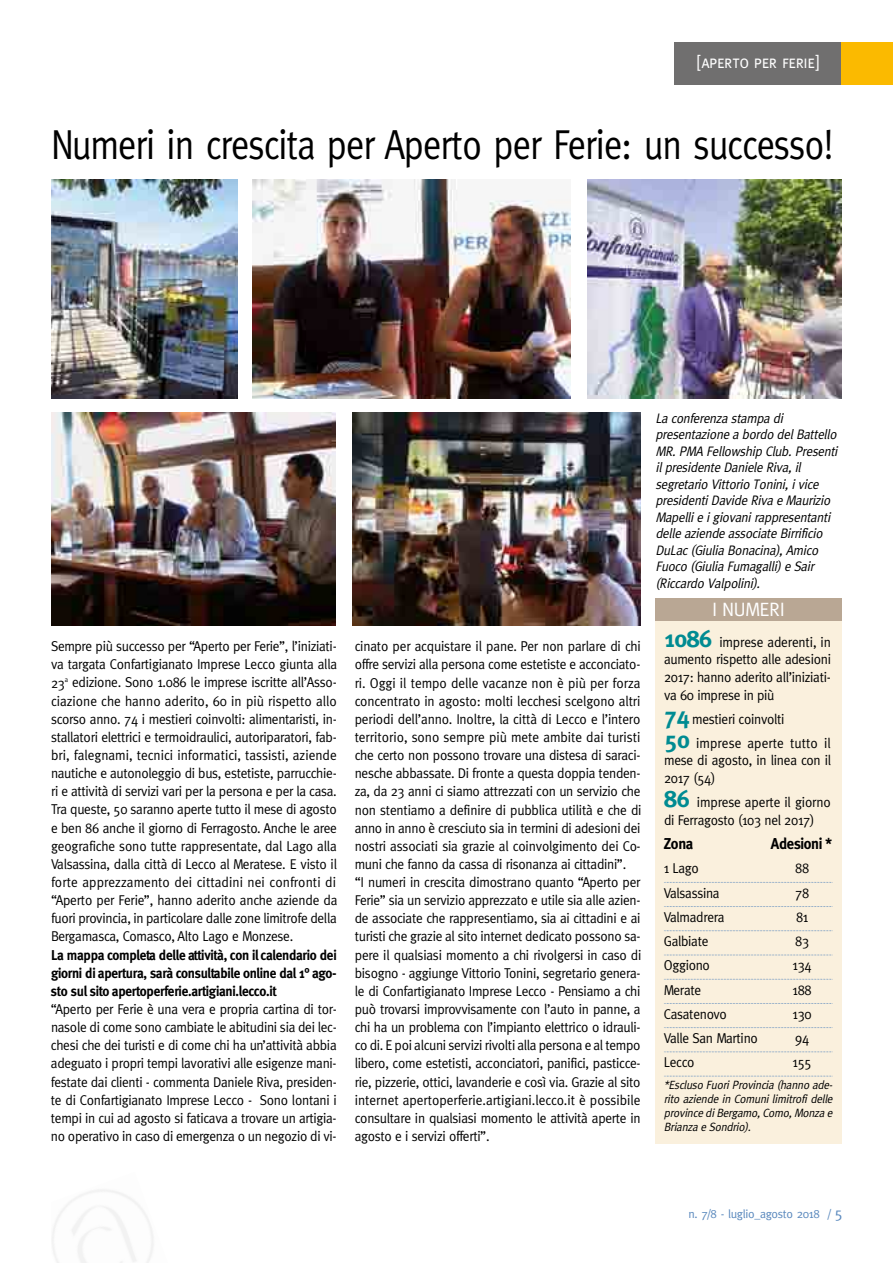
<style>
.page{position:relative;width:893px;height:1263px;background:#fff}
.page>*{position:absolute;margin:0;border:0;box-sizing:border-box;transform-origin:0 0}
.t1{font:42px "Meta";letter-spacing:-.025em;color:#000;scale:.87 1}
.t2{font:19.35px "Meta";letter-spacing:-.02em;color:#fff}
.t3{font:18px "Meta Caps";letter-spacing:-.03em;color:#fff}
.t4{font:700 15.75px "Meta";letter-spacing:-.02em;color:#000;scale:.94 1}
.t5{font:14.25px/18.1px "Meta";letter-spacing:-.02em;color:#000;text-align:justify;scale:.94 1}
.t6{font:700 14.25px/18.1px "Meta";letter-spacing:-.02em;color:#000;text-align:justify;scale:.94 1}
.t7{font:14.25px/24px "Meta";letter-spacing:.005em;color:#000;scale:.94 1}
.t8{font:italic 13.8px/16.5px "Meta";color:#000;scale:.94 1}
.t9{font:italic 12px/13.6px "Meta";color:#000;text-align:justify;scale:.94 1}
.t10{font:12px "Meta";letter-spacing:-.025em;color:#5988bd}
.s1{font-weight:700;font-size:24px;color:#008b92}
.s2{font-size:15px}
</style>
<div class="page">
<div style="left:655px;top:611px;width:187px;height:533px;background:#faf0dd"></div>
<img style="left:51px;top:180px;width:187px;height:218px">
<div style="left:674px;top:43px;width:168px;height:42px;background:#706f6f"></div>
<div style="left:842px;top:43px;width:51px;height:42px;background:#fbba00"></div>
<img style="left:252px;top:180px;width:319px;height:218px">
<img style="left:51px;top:412px;width:285px;height:213px">
<img style="left:352px;top:412px;width:288px;height:213px">
<div style="left:655px;top:598px;width:187px;height:23px;background:#b9a794"></div>
<svg style="left:664px;top:882px;width:169px;height:1px"></svg>
<svg style="left:664px;top:906px;width:169px;height:1px"></svg>
<svg style="left:664px;top:930px;width:169px;height:1px"></svg>
<svg style="left:664px;top:955px;width:169px;height:1px"></svg>
<svg style="left:664px;top:979px;width:169px;height:1px"></svg>
<svg style="left:664px;top:1003px;width:169px;height:1px"></svg>
<svg style="left:664px;top:1027px;width:169px;height:1px"></svg>
<svg style="left:664px;top:1051px;width:169px;height:1px"></svg>
<svg style="left:664px;top:1076px;width:169px;height:1px"></svg>
<img style="left:588px;top:180px;width:254px;height:218px">
<p class="t3" style="left:697px;top:52px;width:123px">[aperto per ferie]</p>
<h1 class="t1" style="left:51px;top:121px;width:901px">Numeri in crescita per Aperto per Ferie: un successo!</h1>
<p class="t8" style="left:655px;top:409px;width:199px">Laconferenzastampadi presentazioneabordo delBattello<br>MR.PMA Fellowship Club.Presenti ilpresidenteDanieleRiva,il segretario Vittorio Tonini,ivice presidentiDavideRivaeMaurizio<br>Mapellieigiovanirappresentanti delleaziendeassociateBirrificio<br>DuLac(GiuliaBonacina),Amico<br>Fuoco (GiuliaFumagalli) eSair (Riccardo Valpolini) .</p>
<p class="t5" style="left:51px;top:637px;width:306px">Sempre più successo per “Aperto per Ferie”, l’iniziati&shy;va targata Confartigianato Imprese Lecco giunta alla 23<sup>a</sup> edizione. Sono 1.086 le imprese iscritte all’Asso&shy;ciazione che hanno aderito, 60 in più rispetto allo scorso anno. 74 i mestieri coinvolti: alimentaristi, in&shy;stallatori elettrici e termoidraulici, autoriparatori, fab&shy;bri, falegnami, tecnici informatici, tassisti, aziende nautiche e autonoleggio di bus, estetiste, parrucchie&shy;ri e attività di servizi vari per la persona e per la casa.<br>Tra queste, 50 saranno aperte tutto il mese di agosto e ben 86 anche il giorno di Ferragosto. Anche le aree geografiche sono tutte rappresentate, dal Lago alla Valsassina, dalla città di Lecco al Meratese. E visto il forte apprezzamento dei cittadini nei confronti di “Aperto per Ferie”, hanno aderito anche aziende da fuori provincia, in particolare dalle zone limitrofe della Bergamasca, Comasco, Alto Lago e Monzese.</p>
<p class="t6" style="left:51px;top:945px;width:305px">La mappa completa delle attività, con il calendario dei giorni di apertura, sarà consultabile online dal 1° ago&shy;sto sul sito apertoperferie.artigiani.lecco.it</p>
<p class="t5" style="left:51px;top:1000px;width:306px">“Aperto per Ferie è una vera e propria cartina di tor&shy;nasole di come sono cambiate le abitudini sia dei lec&shy;chesi che dei turisti e di come chi ha un’attività abbia adeguato i propri tempi lavorativi alle esigenze mani&shy;festate dai clienti - commenta Daniele Riva, presiden&shy;te di Confartigianato Imprese Lecco - Sono lontani i tempi in cui ad agosto si faticava a trovare un artigia&shy;no operativo in caso di emergenza o un negozio di vi-</p>
<p class="t5" style="left:355px;top:637px;width:307px;text-align:left">cinato per acquistare il pane. Per non parlare di chi offre servizi alla persona come estetiste e acconciato&shy;ri. Oggi il tempo delle vacanze non è più per forza concentrato in agosto: molti lecchesi scelgono altri periodi dell’anno. Inoltre, la città di Lecco e l’intero territorio, sono sempre più mete ambite dai turisti che certo non possono trovare una distesa di saraci&shy;nesche abbassate. Di fronte a questa doppia tenden&shy;za, da 23 anni ci siamo attrezzati con un servizio che non stentiamo a definire di pubblica utilità e che di anno in anno è cresciuto sia in termini di adesioni dei nostri associati sia grazie al coinvolgimento dei Co&shy;muni che fanno da cassa di risonanza ai cittadini”.<br>“I numeri in crescita dimostrano quanto “Aperto per Ferie” sia un servizio apprezzato e utile sia alle azien&shy;de associate che rappresentiamo, sia ai cittadini e ai turisti che grazie al sito internet dedicato possono sa&shy;pere il qualsiasi momento a chi rivolgersi in caso di bisogno - aggiunge Vittorio Tonini, segretario genera&shy;le di Confartigianato Imprese Lecco - Pensiamo a chi può trovarsi improvvisamente con l’auto in panne, a chi ha un problema con l’impianto elettrico o idrauli&shy;co di. E poi alcuni servizi rivolti alla persona e al tempo libero, come estetisti, acconciatori, panifici, pasticce&shy;rie, pizzerie, ottici, lavanderie e così via. Grazie al sito internet apertoperferie.artigiani.lecco.it è possibile consultare in qualsiasi momento le attività aperte in agosto e i servizi offerti”.</p>
<h2 class="t2" style="left:712px;top:598px;width:74px">I NUMERI</h2>
<p class="t5" style="left:664px;top:633px;width:179px;line-height:17.7px"><span class="s1">1086</span> imprese aderenti, in aumento rispetto alle adesioni 2017: hanno aderito all’iniziati&shy;va 60 imprese in più</p>
<p class="t7" style="left:664px;top:707px;width:179px"><span class="s1">74</span> mestieri coinvolti<br><span class="s1">50</span> imprese aperte tutto il</p>
<p class="t5" style="left:664px;top:751px;width:179px;line-height:17.7px">mese di agosto, in linea con il<br>2017 (54)</p>
<p class="t5" style="left:664px;top:793px;width:179px;line-height:17.7px"><span class="s1">86</span> imprese aperte il giorno di Ferragosto (103 nel 2017)</p>
<p class="t4" style="left:664px;top:835px;width:33px">Zona</p>
<p class="t4" style="left:771px;top:835px;width:67px">Adesioni *</p>
<p class="t5" style="left:664px;top:859px;width:39px">1 Lago</p>
<p class="t5" style="left:795px;top:859px;width:16px">88</p>
<p class="t5" style="left:664px;top:883px;width:61px">Valsassina</p>
<p class="t5" style="left:795px;top:883px;width:16px">78</p>
<p class="t5" style="left:664px;top:908px;width:66px">Valmadrera</p>
<p class="t5" style="left:796px;top:908px;width:15px">81</p>
<p class="t5" style="left:664px;top:932px;width:49px">Galbiate</p>
<p class="t5" style="left:795px;top:932px;width:16px">83</p>
<p class="t5" style="left:664px;top:956px;width:51px">Oggiono</p>
<p class="t5" style="left:793px;top:956px;width:22px">134</p>
<p class="t5" style="left:664px;top:980px;width:41px">Merate</p>
<p class="t5" style="left:792px;top:980px;width:22px">188</p>
<p class="t5" style="left:664px;top:1004px;width:69px">Casatenovo</p>
<p class="t5" style="left:792px;top:1004px;width:22px">130</p>
<p class="t5" style="left:664px;top:1029px;width:102px">Valle San Martino</p>
<p class="t5" style="left:795px;top:1029px;width:16px">94</p>
<p class="t5" style="left:664px;top:1053px;width:34px">Lecco</p>
<p class="t5" style="left:792px;top:1053px;width:22px">155</p>
<p class="t9" style="left:664px;top:1078px;width:184px">*Escluso FuoriProvincia(hanno ade&shy;rito aziendein Comunilimitrofidelle provincediBergamo,Como,Monzae BrianzaeSondrio).</p>
<p class="t10" style="left:688px;top:1206px;width:156px">n. 7/8 - luglio_agosto 2018 / <span class="s2">5</span></p>
</div>
